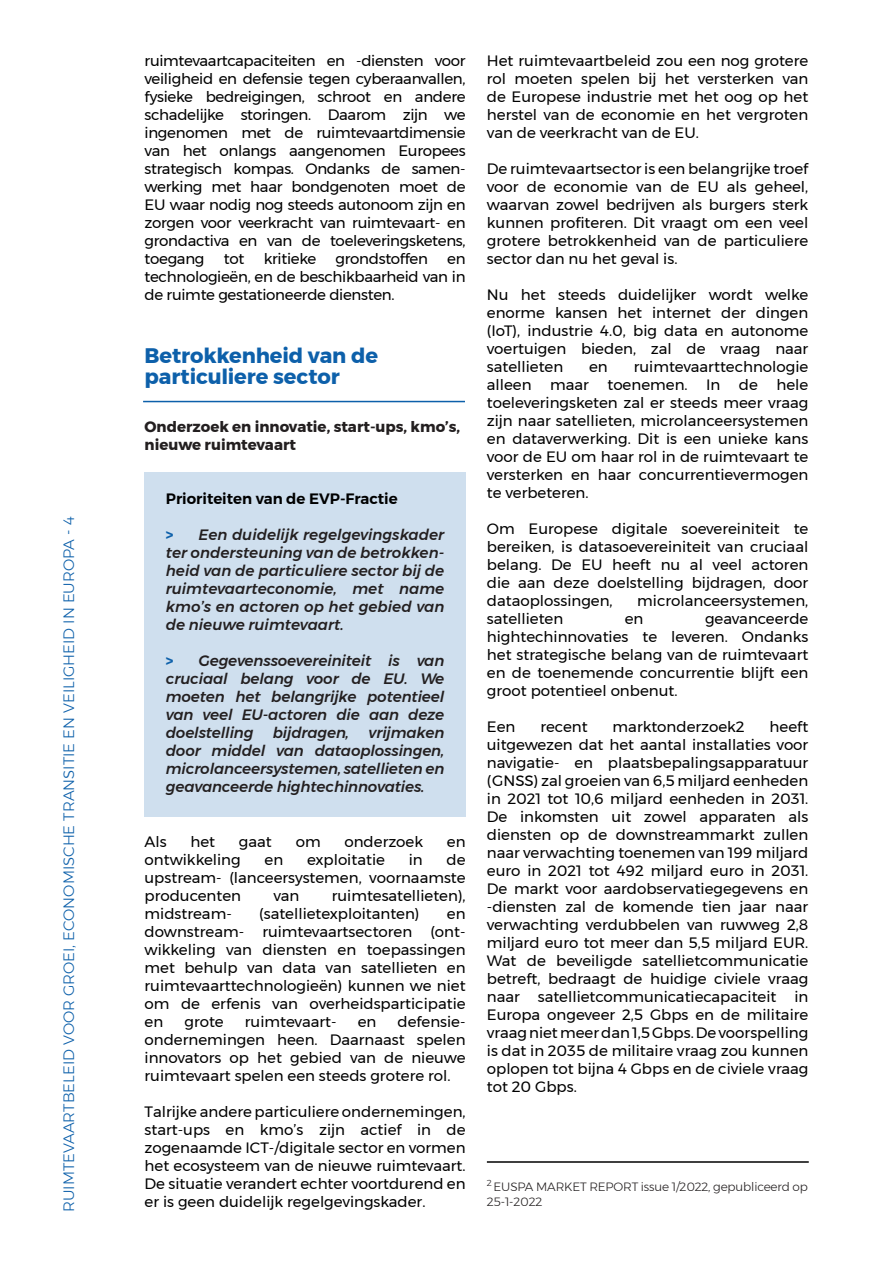
<style>
.page{position:relative;width:893px;height:1263px;background:#fff}
.page>*{position:absolute;margin:0;border:0;box-sizing:border-box;transform-origin:0 0}
.t1{font:700 21px/21.6px "Montserrat";letter-spacing:-.005em;color:#0d60aa}
.t2{font:15px/18px "Montserrat";color:#000;text-align:justify}
.t3{font:italic 500 15px/18px "Montserrat";letter-spacing:-.01em;color:#231f20;text-align:justify}
.t4{font:300 15px "Montserrat";color:#0d60aa}
.t5{font:700 15px/18px "Montserrat";color:#231f20}
.t6{font:600 15px "Montserrat";color:#000}
.t7{font:15px "Montserrat";letter-spacing:-.02em;color:#000}
.t8{font:300 12px/15px "Montserrat";letter-spacing:-.01em;color:#231f20}
.s1{font-weight:700;font-style:normal;color:#0d60aa}
</style>
<div class="page">
<div style="left:145px;top:472px;width:321px;height:344px;background:#cfdfee"></div>
<hr style="left:487px;top:1161px;width:322px;height:2px;background:#000">
<hr style="left:143px;top:401px;width:322px;height:1px;background:#0d60aa">
<p class="t4" style="left:57px;top:1212px;width:697px;rotate:-90deg">RUIMTEVAARTBELEID VOOR GROEI, ECONOMISCHE TRANSITIE EN VEILIGHEID IN EUROPA - 4</p>
<p class="t2" style="left:145px;top:51px;width:323px">ruimtevaartcapaciteiten en -diensten voor veiligheid en defensie tegen cyberaanvallen, fysieke bedreigingen, schroot en andere schadelijke storingen. Daarom zijn we ingenomen met de ruimtevaartdimensie van het onlangs aangenomen Europees strategisch kompas. Ondanks de samen&shy;werking met haar bondgenoten moet de EU waar nodig nog steeds autonoom zijn en zorgen voor veerkracht van ruimtevaart- en grondactiva en van de toeleveringsketens, toegang</p>
<p class="t2" style="left:224px;top:249px;width:22px">tot</p>
<p class="t7" style="left:264px;top:247px;width:54px">kritieke</p>
<p class="t7" style="left:336px;top:247px;width:94px">grondstoffen</p>
<p class="t2" style="left:145px;top:249px;width:323px;text-indent:303px">en technologieën, en de beschikbaarheid van in de ruimte gestationeerde diensten.</p>
<h1 class="t1" style="left:145px;top:344px;width:235px">Betrokkenheid van de particuliere sector</h1>
<p class="t5" style="left:145px;top:417px;width:317px">Onderzoek en innovatie, start-ups, kmo’s, nieuwe ruimtevaart</p>
<p class="t6" style="left:166px;top:486px;width:233px">Prioriteiten van de EVP-Fractie</p>
<p class="t3" style="left:166px;top:525px;width:280px"><span class="s1">&gt;</span> Een duidelijk regelgevingskader ter ondersteuning van de betrokken&shy;heid van de particuliere sector bij de ruimtevaarteconomie, met name kmo’s en actoren op het gebied van de nieuwe ruimtevaart.</p>
<p class="t3" style="left:166px;top:651px;width:280px"><span class="s1">&gt;</span> Gegevenssoevereiniteit is van cruciaal belang voor de EU. We moeten het belangrijke potentieel van veel EU-actoren die aan deze doelstelling</p>
<p class="t3" style="left:166px;top:723px;width:280px;text-indent:203px">vrijmaken door middel van dataoplossingen, microlanceersystemen, satellieten en geavanceerde hightechinnovaties.</p>
<p class="t3" style="left:273px;top:723px;width:78px">bijdragen,</p>
<p class="t2" style="left:145px;top:833px;width:24px">Als</p>
<p class="t2" style="left:190px;top:833px;width:26px">het</p>
<p class="t2" style="left:239px;top:833px;width:34px">gaat</p>
<p class="t2" style="left:296px;top:833px;width:26px">om</p>
<p class="t2" style="left:344px;top:833px;width:80px">onderzoek</p>
<p class="t2" style="left:447px;top:833px;width:20px">en</p>
<p class="t2" style="left:145px;top:851px;width:98px">ontwikkeling</p>
<p class="t2" style="left:265px;top:851px;width:20px">en</p>
<p class="t2" style="left:307px;top:851px;width:79px">exploitatie</p>
<p class="t2" style="left:409px;top:851px;width:15px">in</p>
<p class="t2" style="left:145px;top:851px;width:323px;text-indent:302px">de upstream- (lanceersystemen, voornaamste producenten</p>
<p class="t2" style="left:273px;top:887px;width:28px">van</p>
<p class="t2" style="left:332px;top:887px;width:135px">ruimtesatellieten),</p>
<p class="t2" style="left:145px;top:905px;width:89px">midstream-</p>
<p class="t2" style="left:259px;top:905px;width:162px">(satellietexploitanten)</p>
<p class="t2" style="left:145px;top:905px;width:323px;text-indent:302px">en downstream- ruimtevaartsectoren (ont&shy;wikkeling van diensten en toepassingen met behulp van data van satellieten en ruimtevaarttechnologieën) kunnen we niet om de erfenis van overheidsparticipatie en</p>
<p class="t2" style="left:145px;top:1013px;width:323px;text-indent:253px">defensie&shy;ondernemingen heen. Daarnaast spelen innovators op het gebied van de nieuwe ruimtevaart spelen een steeds grotere rol.</p>
<p class="t2" style="left:145px;top:1103px;width:323px">Talrijke andere particuliere ondernemingen, start-ups en kmo’s zijn actief in de zogenaamde ICT-/digitale sector en vormen het ecosysteem van de nieuwe ruimtevaart.<br>De situatie verandert echter voortdurend en er is geen duidelijk regelgevingskader.</p>
<p class="t2" style="left:184px;top:1013px;width:41px">grote</p>
<p class="t2" style="left:245px;top:1013px;width:93px">ruimtevaart-</p>
<p class="t2" style="left:358px;top:1013px;width:20px">en</p>
<p class="t2" style="left:487px;top:51px;width:323px">Het ruimtevaartbeleid zou een nog grotere rol moeten spelen bij het versterken van de Europese industrie met het oog op het herstel van de economie en het vergroten van de veerkracht van de EU.</p>
<p class="t2" style="left:487px;top:159px;width:323px">De ruimtevaartsector is een belangrijke troef voor de economie van de EU als geheel, waarvan zowel bedrijven als burgers sterk kunnen profiteren. Dit vraagt om een veel grotere betrokkenheid van de particuliere sector dan nu het geval is.</p>
<p class="t2" style="left:487px;top:285px;width:323px">Nu het steeds duidelijker wordt welke enorme kansen het internet der dingen (IoT), industrie 4.0, big data en autonome voertuigen bieden, zal de vraag naar satellieten</p>
<p class="t2" style="left:487px;top:357px;width:323px;text-indent:147px">ruimtevaarttechnologie alleen maar toenemen. In de hele toeleveringsketen zal er steeds meer vraag zijn naar satellieten, microlanceersystemen en dataverwerking. Dit is een unieke kans voor de EU om haar rol in de ruimtevaart te versterken en haar concurrentievermogen te verbeteren.</p>
<p class="t2" style="left:487px;top:519px;width:323px">Om Europese digitale soevereiniteit te bereiken, is datasoevereiniteit van cruciaal belang. De EU heeft nu al veel actoren die aan deze doelstelling bijdragen, door dataoplossingen,</p>
<p class="t2" style="left:589px;top:357px;width:20px">en</p>
<p class="t2" style="left:637px;top:591px;width:173px">microlanceersystemen,</p>
<p class="t2" style="left:487px;top:609px;width:78px">satellieten</p>
<p class="t2" style="left:625px;top:609px;width:20px">en</p>
<p class="t2" style="left:487px;top:609px;width:323px;text-indent:218px">geavanceerde hightechinnovaties te leveren. Ondanks het strategische belang van de ruimtevaart en de toenemende concurrentie blijft een groot potentieel onbenut.</p>
<p class="t2" style="left:487px;top:717px;width:30px">Een</p>
<p class="t2" style="left:540px;top:717px;width:49px">recent</p>
<p class="t2" style="left:613px;top:717px;width:134px">marktonderzoek2</p>
<p class="t2" style="left:487px;top:717px;width:323px;text-indent:283px">heeft uitgewezen dat het aantal installaties voor navigatie- en plaatsbepalingsapparatuur (GNSS) zal groeien van 6,5 miljard eenheden in 2021 tot 10,6 miljard eenheden in 2031.<br>De inkomsten uit zowel apparaten als diensten op de downstreammarkt zullen naar verwachting toenemen van 199 miljard euro in 2021 tot 492 miljard euro in 2031.<br>De markt voor aardobservatiegegevens en -diensten zal de komende tien jaar naar verwachting verdubbelen van ruwweg 2,8 miljard euro tot meer dan 5,5 miljard EUR.<br>Wat de beveiligde satellietcommunicatie betreft, bedraagt de huidige civiele vraag naar satellietcommunicatiecapaciteit in Europa ongeveer 2,5 Gbps en de militaire vraag niet meer dan 1,5 Gbps. De voorspelling is dat in 2035 de militaire vraag zou kunnen oplopen tot bijna 4 Gbps en de civiele vraag tot 20 Gbps.</p>
<p class="t8" style="left:487px;top:1179px;width:323px"><sup>2</sup> EUSPA MARKET REPORT issue 1/2022, gepubliceerd op<br>25-1-2022</p>
</div>
